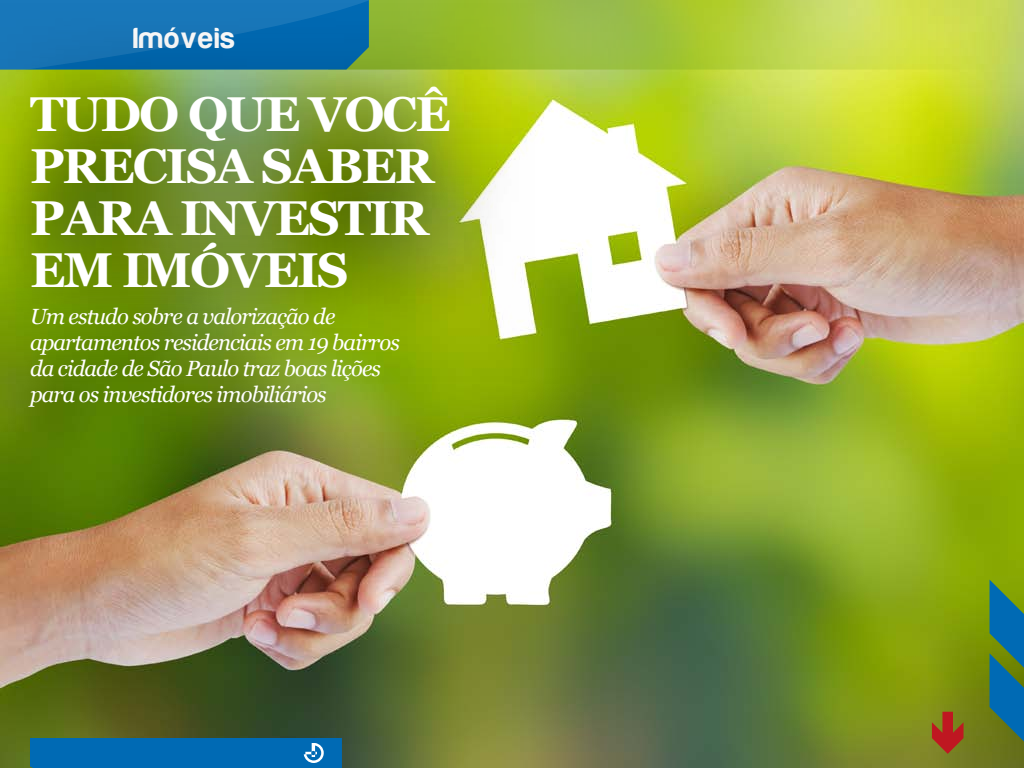
<style>
.page{position:relative;width:1024px;height:768px;background:#fff}
.page>*{position:absolute;margin:0;border:0;box-sizing:border-box;transform-origin:0 0}
.t1{font:700 49px/52px "Georgia";letter-spacing:-.04em;color:#fff}
.t2{font:30px "Harabara";letter-spacing:.05em;color:#fff}
.t3{font:italic 22px/26px "Georgia";letter-spacing:-.04em;color:#fff}
</style>
<div class="page">
<img style="left:0;top:70px;width:1024px;height:698px">
<svg style="left:369px;top:0;width:655px;height:70px;background:#b7d049"></svg>
<svg style="left:0;top:0;width:369px;height:3px"></svg>
<svg style="left:0;top:3px;width:535px;height:379px;background:#759b34"></svg>
<div style="left:30px;top:738px;width:312px;height:30px;background:#006ab4"></div>
<svg style="left:932px;top:712px;width:32px;height:42px"></svg>
<svg style="left:990px;top:580px;width:34px;height:161px;background:#27747a"></svg>
<h2 class="t2" style="left:133px;top:22px;width:103px">Imóveis</h2>
<h1 class="t1" style="left:30px;top:86px;width:422px">TUDO QUE VOCÊ<br>PRECISA SABER<br>PARA INVESTIR<br>EM IMÓVEIS</h1>
<p class="t3" style="left:30px;top:302px;width:371px">Um estudo sobre a valorização de apartamentos residenciais em 19 bairros da cidade de São Paulo traz boas lições para os investidores imobiliários</p>
</div>
